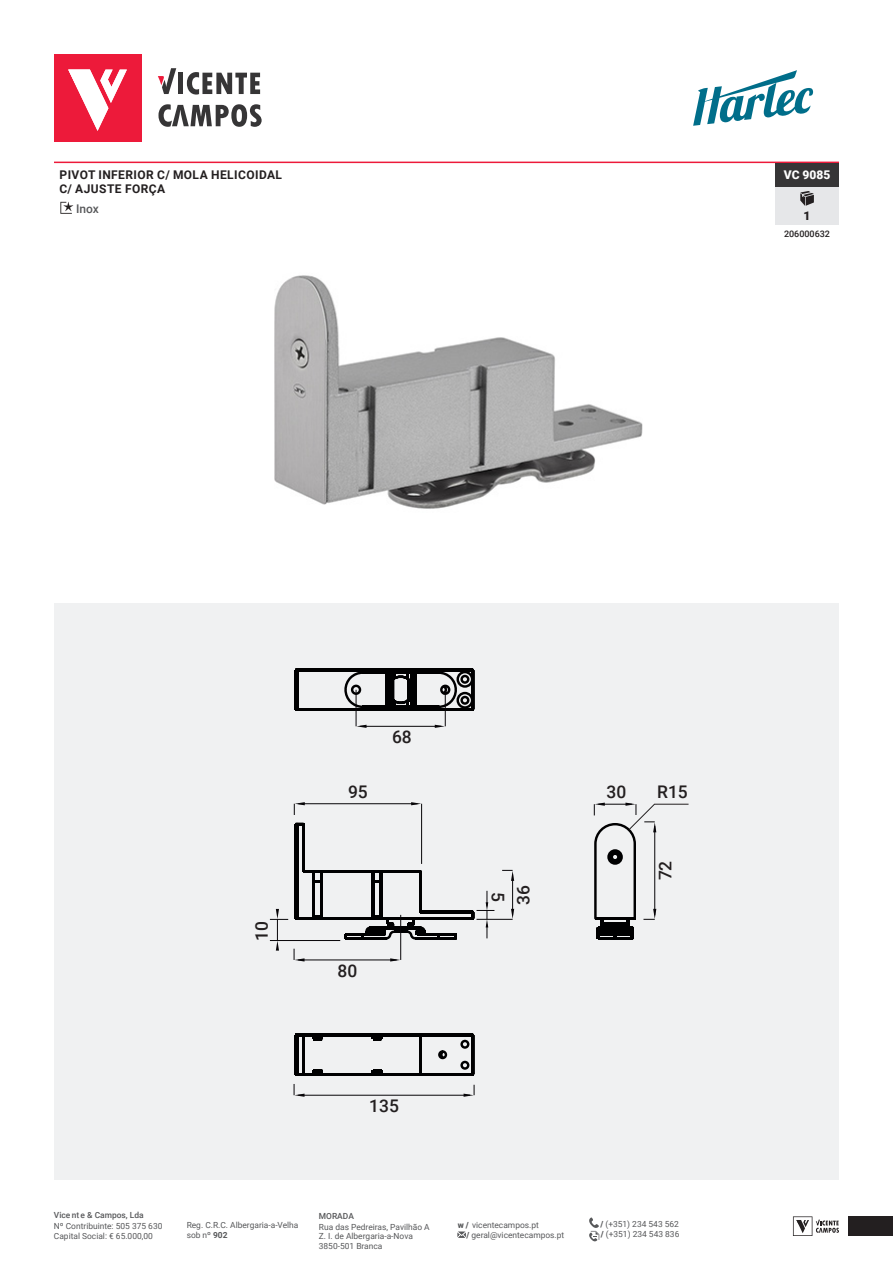
<style>
.page{position:relative;width:893px;height:1263px;background:#fff}
.page>*{position:absolute;margin:0;border:0;box-sizing:border-box;transform-origin:0 0}
.t1{font:500 17.4px "Roboto";color:#231f20}
.t2{font:700 12px/14.4px "Roboto";letter-spacing:.035em;color:#231f20}
.t3{font:900 12px "Roboto";color:#fff}
.t4{font:500 12px "Roboto";color:#57585a}
.t5{font:900 12px "Roboto";color:#231f20}
.t6{font:500 9px "Roboto";color:#231f20}
.t7{font:8.4px/9.6px "Roboto";color:#57585a}
.t8{font:500 8.4px "Roboto";color:#57585a}
.s1{font-weight:700}
.s2{font-weight:900}
</style>
<div class="page">
<div style="left:54px;top:54px;width:87px;height:87px;background:#ed1a3a"></div>
<svg style="left:68px;top:70px;width:59px;height:61px"></svg>
<div style="left:178px;top:73px;width:5px;height:21px;background:#363536"></div>
<svg style="left:187px;top:72px;width:73px;height:23px"></svg>
<svg style="left:158px;top:104px;width:104px;height:23px"></svg>
<svg style="left:158px;top:68px;width:18px;height:26px"></svg>
<svg style="left:693px;top:70px;width:120px;height:56px"></svg>
<svg style="left:793px;top:1216px;width:46px;height:20px"></svg>
<svg style="left:457px;top:1231px;width:9px;height:7px"></svg>
<svg style="left:589px;top:1217px;width:10px;height:24px"></svg>
<div style="left:849px;top:1216px;width:44px;height:20px;background:#231f20"></div>
<img style="left:99px;top:163px;width:700px;height:441px">
<hr style="left:54px;top:162px;width:785px;height:1px;background:#ed1a3a">
<div style="left:775px;top:163px;width:64px;height:24px;background:#363536"></div>
<div style="left:775px;top:187px;width:64px;height:38px;background:#e6e7e9"></div>
<svg style="left:800px;top:191px;width:14px;height:15px"></svg>
<div style="left:54px;top:604px;width:785px;height:576px;background:#f0f1f2"></div>
<svg style="left:293px;top:669px;width:341px;height:407px"></svg>
<hr style="left:360px;top:726px;width:81px;height:1px;background:#070508">
<hr style="left:445px;top:690px;width:1px;height:36px;background:#070508">
<hr style="left:356px;top:690px;width:1px;height:36px;background:#070508">
<svg style="left:435px;top:725px;width:10px;height:3px"></svg>
<svg style="left:356px;top:725px;width:11px;height:3px"></svg>
<hr style="left:298px;top:803px;width:119px;height:1px;background:#070508">
<hr style="left:421px;top:804px;width:1px;height:60px;background:#070508">
<svg style="left:294px;top:802px;width:11px;height:13px"></svg>
<svg style="left:411px;top:802px;width:10px;height:3px"></svg>
<hr style="left:476px;top:919px;width:37px;height:1px;background:#070508">
<svg style="left:476px;top:891px;width:18px;height:47px"></svg>
<hr style="left:298px;top:1095px;width:172px;height:1px;background:#070508">
<svg style="left:464px;top:1085px;width:11px;height:12px"></svg>
<svg style="left:294px;top:1084px;width:11px;height:13px"></svg>
<hr style="left:298px;top:959px;width:99px;height:1px;background:#070508">
<hr style="left:400px;top:915px;width:1px;height:45px;background:#070508">
<svg style="left:390px;top:958px;width:10px;height:3px"></svg>
<svg style="left:294px;top:949px;width:11px;height:12px"></svg>
<hr style="left:512px;top:874px;width:1px;height:41px;background:#070508">
<svg style="left:502px;top:870px;width:12px;height:11px"></svg>
<svg style="left:511px;top:909px;width:3px;height:10px"></svg>
<svg style="left:593px;top:802px;width:96px;height:119px"></svg>
<hr style="left:270px;top:940px;width:70px;height:1px;background:#070508">
<svg style="left:270px;top:909px;width:18px;height:41px"></svg>
<div style="left:775px;top:225px;width:64px;height:17px;background:#fff"></div>
<svg style="left:60px;top:202px;width:13px;height:12px"></svg>
<p class="t2" style="left:60px;top:167px;width:224px">PIVOT INFERIOR C/ MOLA HELICOIDAL<br>C/ AJUSTE FORÇA</p>
<p class="t4" style="left:76px;top:200px;width:24px">Inox</p>
<p class="t3" style="left:784px;top:167px;width:48px">VC 9085</p>
<p class="t5" style="left:804px;top:207px;width:8px">1</p>
<p class="t6" style="left:784px;top:228px;width:48px">206000632</p>
<p class="t1" style="left:250px;top:941px;width:21px;rotate:-90deg">10</p>
<p class="t1" style="left:348px;top:779px;width:21px">95</p>
<p class="t1" style="left:392px;top:725px;width:21px">68</p>
<p class="t1" style="left:337px;top:958px;width:21px">80</p>
<p class="t1" style="left:369px;top:1094px;width:31px">135</p>
<p class="t1" style="left:510px;top:891px;width:11px;rotate:90deg">5</p>
<p class="t1" style="left:511px;top:905px;width:21px;rotate:-90deg">36</p>
<p class="t1" style="left:606px;top:780px;width:21px">30</p>
<p class="t1" style="left:657px;top:780px;width:32px">R15</p>
<p class="t1" style="left:653px;top:880px;width:21px;rotate:-90deg">72</p>
<p class="t8" style="left:54px;top:1209px;width:91px">Vice nt e &amp; Campos, Lda</p>
<p class="t7" style="left:54px;top:1221px;width:110px">Nº Contribuinte: 505 375 630<br>Capital Social: € 65.000,00</p>
<p class="t7" style="left:187px;top:1220px;width:113px">Reg. C.R.C. Albergaria-a-Velha sob nº <span class="s1">902</span></p>
<p class="t7" style="left:466px;top:1220px;width:99px;line-height:9.1px;text-indent:-9px"><span class="s2">w /</span> vicentecampos.pt<br><span class="s2">/</span> geral@vicentecampos.pt</p>
<p class="t7" style="left:601px;top:1229px;width:80px"><span class="s2">/</span> (+351) 234 543 836</p>
<p class="t8" style="left:319px;top:1210px;width:37px">MORADA</p>
<p class="t7" style="left:319px;top:1221px;width:112px">Rua das Pedreiras, Pavilhão A<br>Z. I. de Albergaria-a-Nova<br>3850-501 Branca</p>
<p class="t7" style="left:600px;top:1219px;width:80px"><span class="s2">/</span> (+351) 234 543 562</p>
</div>
